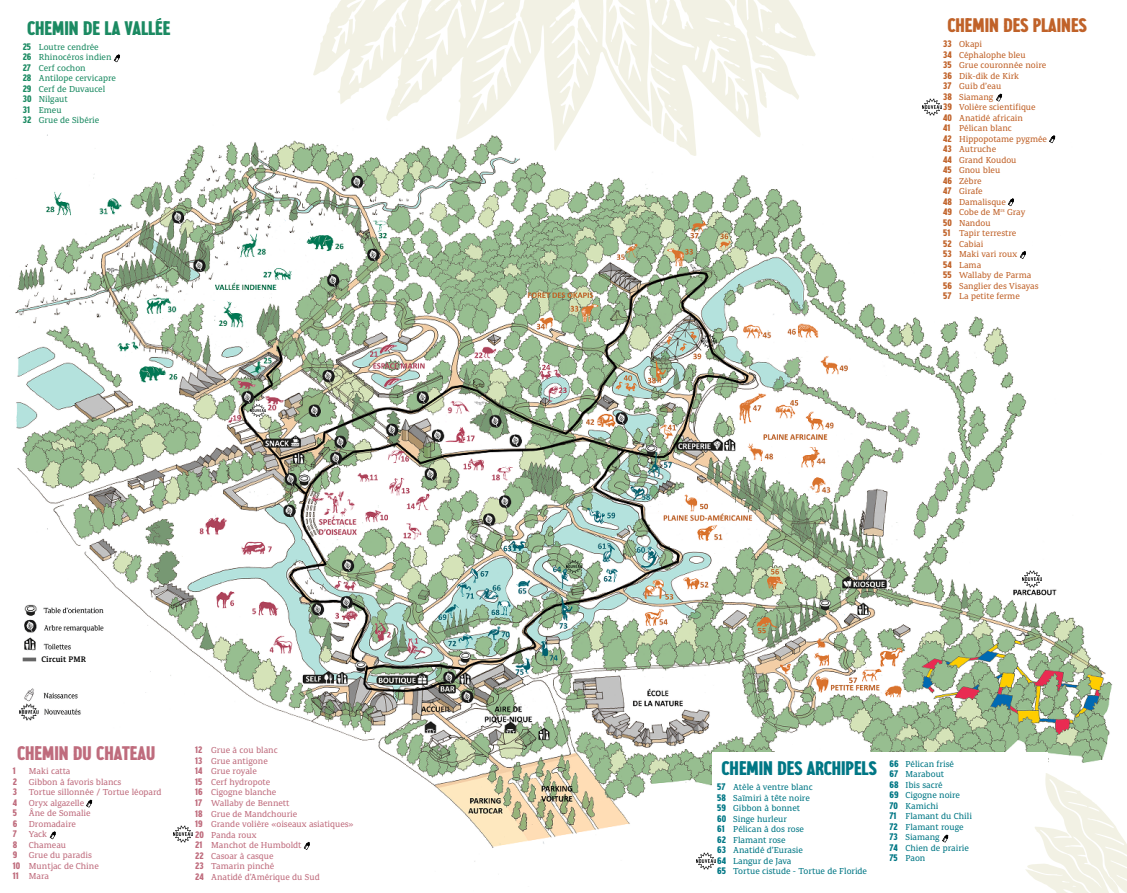
<style>
.page{position:relative;width:1127px;height:893px;background:#fff}
.page>*{position:absolute;margin:0;border:0;box-sizing:border-box;transform-origin:0 0}
.t1{font:900 condensed 18.75px "Framboise";color:#007785}
.t2{font:900 condensed 18.75px "Framboise";color:#1b8a62}
.t3{font:900 condensed 18.75px "Framboise";color:#c06229}
.t4{font:900 condensed 18.75px "Framboise";color:#bf6c7d}
.t5{font:9px/10.5px "Canberra FY";color:#bf6c7d}
.t6{font:9px/10.5px "Canberra FY";color:#c06229}
.t7{font:9px/10.5px "Canberra FY";color:#007785}
.t8{font:9px/10.5px "Canberra FY";color:#1b8a62}
.t9{font:900 condensed 9px "Framboise";color:#bf6c7d}
.t10{font:500 8.25px "Canberra FY";color:#000}
.s1{font-family:"Framboise";font-weight:900;font-stretch:condensed}
</style>
<div class="page">
<img style="left:15px;top:94px;width:1098px;height:768px">
<div style="left:6px;top:0;width:197px;height:131px;background:#fff"></div>
<div style="left:712px;top:752px;width:336px;height:133px;background:#fff"></div>
<svg style="left:114px;top:54px;width:6px;height:8px"></svg>
<div style="left:5px;top:740px;width:355px;height:153px;background:#fff"></div>
<div style="left:934px;top:13px;width:67px;height:285px;background:#fff"></div>
<img style="left:922px;top:97px;width:19px;height:20px">
<img style="left:567px;top:559px;width:14px;height:15px">
<img style="left:702px;top:334px;width:14px;height:14px">
<img style="left:1023px;top:569px;width:19px;height:19px">
<svg style="left:86px;top:799px;width:6px;height:9px"></svg>
<svg style="left:50px;top:831px;width:6px;height:8px"></svg>
<svg style="left:304px;top:841px;width:6px;height:9px"></svg>
<svg style="left:942px;top:834px;width:6px;height:9px"></svg>
<svg style="left:1020px;top:250px;width:6px;height:9px"></svg>
<svg style="left:1008px;top:198px;width:6px;height:8px"></svg>
<svg style="left:1049px;top:135px;width:6px;height:8px"></svg>
<svg style="left:996px;top:93px;width:6px;height:9px"></svg>
<img style="left:696px;top:851px;width:20px;height:19px">
<img style="left:173px;top:825px;width:19px;height:18px">
<svg style="left:313px;top:0;width:292px;height:151px"></svg>
<svg style="left:605px;top:0;width:211px;height:157px"></svg>
<svg style="left:1025px;top:773px;width:102px;height:120px"></svg>
<img style="left:251px;top:403px;width:14px;height:15px">
<svg style="left:23px;top:658px;width:13px;height:3px"></svg>
<h1 class="t2" style="left:27px;top:18px;width:145px">CHEMIN DE LA VALLÉE</h1>
<p class="t8" style="left:23px;top:42px;width:95px"><span class="s1">25</span> Loutre cendrée<br><span class="s1">26</span> Rhinocéros indien<br><span class="s1">27</span> Cerf cochon<br><span class="s1">28</span> Antilope cervicapre<br><span class="s1">29</span> Cerf de Duvaucel<br><span class="s1">30</span> Nilgaut<br><span class="s1">31</span> Emeu<br><span class="s1">32</span> Grue de Sibérie</p>
<p class="t10" style="left:41px;top:655px;width:46px">Circuit PMR</p>
<h1 class="t4" style="left:17px;top:742px;width:139px">CHEMIN DU CHATEAU</h1>
<p class="t9" style="left:13px;top:766px;width:4px">1</p>
<p class="t5" style="left:29px;top:766px;width:43px">Maki catta</p>
<p class="t9" style="left:13px;top:777px;width:6px">2</p>
<p class="t5" style="left:29px;top:777px;width:94px">Gibbon à favoris blancs</p>
<p class="t9" style="left:13px;top:787px;width:6px">3</p>
<p class="t5" style="left:29px;top:787px;width:134px">Tortue sillonnée / Tortue léopard</p>
<p class="t9" style="left:13px;top:798px;width:6px">4</p>
<p class="t5" style="left:29px;top:798px;width:57px">Oryx algazelle</p>
<p class="t9" style="left:13px;top:808px;width:6px">5</p>
<p class="t5" style="left:29px;top:808px;width:63px">Âne de Somalie</p>
<p class="t9" style="left:13px;top:819px;width:6px">6</p>
<p class="t5" style="left:29px;top:819px;width:49px">Dromadaire</p>
<p class="t9" style="left:13px;top:829px;width:6px">7</p>
<p class="t5" style="left:29px;top:829px;width:20px">Yack</p>
<p class="t9" style="left:13px;top:840px;width:6px">8</p>
<p class="t5" style="left:29px;top:840px;width:39px">Chameau</p>
<p class="t9" style="left:13px;top:850px;width:6px">9</p>
<p class="t5" style="left:13px;top:850px;width:87px;text-indent:16px">Grue du paradis<br><span class="s1">10</span> Muntjac de Chine<br><span class="s1">11</span> Mara</p>
<p class="t5" style="left:195px;top:745px;width:160px"><span class="s1">12</span> Grue à cou blanc<br><span class="s1">13</span> Grue antigone<br><span class="s1">14</span> Grue royale<br><span class="s1">15</span> Cerf hydropote<br><span class="s1">16</span> Cigogne blanche<br><span class="s1">17</span> Wallaby de Bennett<br><span class="s1">18</span> Grue de Mandchourie<br><span class="s1">19</span> Grande volière «oiseaux asiatiques»<br><span class="s1">20</span> Panda roux<br><span class="s1">21</span> Manchot de Humboldt<br><span class="s1">22</span> Casoar à casque<br><span class="s1">23</span> Tamarin pinché<br><span class="s1">24</span> Anatidé d’Amérique du Sud</p>
<h1 class="t3" style="left:947px;top:15px;width:141px">CHEMIN DES PLAINES</h1>
<p class="t6" style="left:943px;top:39px;width:105px"><span class="s1">33</span> Okapi<br><span class="s1">34</span> Céphalophe bleu<br><span class="s1">35</span> Grue couronnée noire<br><span class="s1">36</span> Dik-dik de Kirk<br><span class="s1">37</span> Guib d’eau<br><span class="s1">38</span> Siamang<br><span class="s1">39</span> Volière scientifique<br><span class="s1">40</span> Anatidé africain<br><span class="s1">41</span> Pélican blanc<br><span class="s1">42</span> Hippopotame pygmée<br><span class="s1">43</span> Autruche<br><span class="s1">44</span> Grand Koudou<br><span class="s1">45</span> Gnou bleu<br><span class="s1">46</span> Zèbre<br><span class="s1">47</span> Girafe<br><span class="s1">48</span> Damalisque<br><span class="s1">49</span> Cobe de M<sup>rs</sup> Gray<br><span class="s1">50</span> Nandou<br><span class="s1">51</span> Tapir terrestre<br><span class="s1">52</span> Cabiai<br><span class="s1">53</span> Maki vari roux<br><span class="s1">54</span> Lama<br><span class="s1">55</span> Wallaby de Parma<br><span class="s1">56</span> Sanglier des Visayas<br><span class="s1">57</span> La petite ferme</p>
<h1 class="t1" style="left:721px;top:758px;width:161px">CHEMIN DES ARCHIPELSs</h1>
<p class="t7" style="left:717px;top:782px;width:151px"><span class="s1">57</span> Atèle à ventre blanc<br><span class="s1">58</span> Saïmiri à tête noire<br><span class="s1">59</span> Gibbon à bonnet<br><span class="s1">60</span> Singe hurleur<br><span class="s1">61</span> Pélican à dos rose<br><span class="s1">62</span> Flamant rose<br><span class="s1">63</span> Anatidé d’Eurasie<br><span class="s1">64</span> Langur de Java<br><span class="s1">65</span> Tortue cistude - Tortue de Floride</p>
<p class="t7" style="left:889px;top:758px;width:84px"><span class="s1">66</span> Pélican frisé<br><span class="s1">67</span> Marabout<br><span class="s1">68</span> Ibis sacré<br><span class="s1">69</span> Cigogne noire<br><span class="s1">70</span> Kamichi<br><span class="s1">71</span> Flamant du Chili<br><span class="s1">72</span> Flamant rouge<br><span class="s1">73</span> Siamang<br><span class="s1">74</span> Chien de prairie<br><span class="s1">75</span> Paon</p>
</div>
